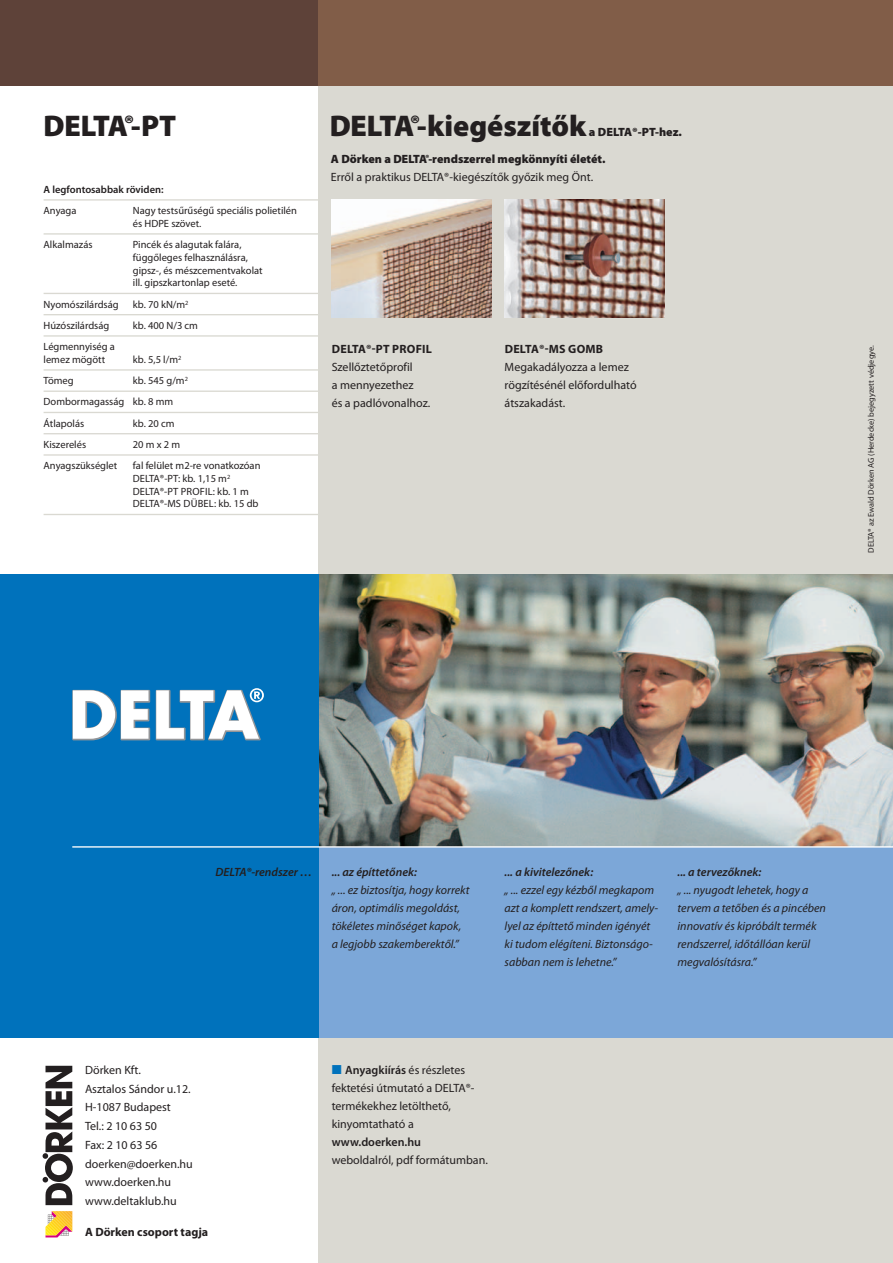
<style>
.page{position:relative;width:893px;height:1263px;background:#fff}
.page>*{position:absolute;margin:0;border:0;box-sizing:border-box;transform-origin:0 0}
.t1{font:900 30px "Delta Myriad Pro";color:#231f20}
.t2{font:12px/18px "Myriad Pro Doerken";color:#231f20}
.t3{font:italic 12px/18px "Myriad Pro Doerken";color:#231f20}
.t4{font:italic 600 12px "Myriad Pro Doerken";color:#231f20}
.t5{font:700 12px "Myriad Pro Doerken";letter-spacing:.02em;color:#231f20}
.t6{font:700 12px "Myriad Pro Doerken";color:#231f20}
.t7{font:900 12px "Myriad Pro Doerken";color:#231f20}
.t8{font:600 12px "Myriad Pro Doerken";color:#231f20}
.t9{font:10.5px/12.8px "Myriad Pro Doerken";color:#231f20}
.t10{font:600 10.5px "Myriad Pro Doerken";color:#231f20}
.t11{font:8.25px "Myriad Pro Doerken";color:#231f20}
.s1{font-family:"Myriad Pro Doerken"}
.s2{font-weight:900}
.s3{font-family:"Delta Myriad Pro";font-weight:900}
.s4{font-weight:600;color:#0072bc}
.s5{font-weight:600}
</style>
<div class="page">
<div style="left:319px;top:0;width:574px;height:1263px;background:#dad9d2"></div>
<div style="left:319px;top:574px;width:574px;height:464px;background:#7ca7d8"></div>
<img style="left:319px;top:574px;width:574px;height:272px">
<div style="left:0;top:574px;width:319px;height:464px;background:#0072bc"></div>
<div style="left:0;top:0;width:319px;height:85px;background:#5e4239"></div>
<div style="left:319px;top:0;width:574px;height:85px;background:#815d48"></div>
<hr style="left:72px;top:846px;width:821px;height:1px;background:#fff">
<hr style="left:44px;top:199px;width:275px;height:2px;background:#dad9d2">
<hr style="left:44px;top:233px;width:275px;height:2px;background:#dad9d2">
<hr style="left:44px;top:293px;width:275px;height:1px;background:#dad9d2">
<hr style="left:44px;top:314px;width:275px;height:1px;background:#dad9d2">
<hr style="left:44px;top:335px;width:275px;height:2px;background:#dad9d2">
<hr style="left:44px;top:369px;width:275px;height:2px;background:#dad9d2">
<hr style="left:44px;top:390px;width:275px;height:2px;background:#dad9d2">
<hr style="left:44px;top:412px;width:275px;height:1px;background:#dad9d2">
<hr style="left:44px;top:433px;width:275px;height:1px;background:#dad9d2">
<hr style="left:44px;top:454px;width:275px;height:2px;background:#dad9d2">
<hr style="left:44px;top:514px;width:275px;height:1px;background:#dad9d2">
<hr style="left:892px;top:723px;width:1px;height:540px;background:#5e4239">
<svg style="left:72px;top:690px;width:78px;height:50px"></svg>
<svg style="left:156px;top:688px;width:108px;height:52px"></svg>
<svg style="left:43px;top:1066px;width:30px;height:139px"></svg>
<svg style="left:46px;top:1211px;width:26px;height:26px"></svg>
<img style="left:332px;top:200px;width:160px;height:118px">
<img style="left:505px;top:200px;width:160px;height:118px">
<h1 class="t1" style="left:44px;top:105px;width:134px">DELTA®-P<span class="s1">T</span></h1>
<h1 class="t1" style="left:330px;top:105px;width:258px">DELTA®-kiegészítők</h1>
<p class="t7" style="left:589px;top:124px;width:94px">a DELTA®-PT-hez.</p>
<p class="t10" style="left:44px;top:183px;width:122px">A legfontosabbak röviden:</p>
<p class="t9" style="left:44px;top:204px;width:34px">Anyaga</p>
<p class="t9" style="left:133px;top:204px;width:166px">Nagy testsűrűségű speciális polietilén és HDPE szövet.</p>
<p class="t9" style="left:44px;top:238px;width:51px">Alkalmazás</p>
<p class="t9" style="left:133px;top:238px;width:131px">Pincék és alagutak falára, függőleges felhasználásra, gipsz-, és mészcementvakolat ill. gipszkartonlap eseté.</p>
<p class="t9" style="left:44px;top:298px;width:77px">Nyomószilárdság</p>
<p class="t9" style="left:133px;top:298px;width:57px">kb. 70 kN/m<sup>2</sup></p>
<p class="t9" style="left:44px;top:319px;width:67px">Húzószilárdság</p>
<p class="t9" style="left:133px;top:319px;width:67px">kb. 400 N/3 cm</p>
<p class="t9" style="left:44px;top:340px;width:73px">Légmennyiség a lemez mögött</p>
<p class="t9" style="left:133px;top:353px;width:50px">kb. 5,5 l/m<sup>2</sup></p>
<p class="t9" style="left:44px;top:370px;width:146px;line-height:21.3px;text-indent:89px">kb. 545 g/m<sup>2<br></sup>Dombormagasság kb. 8 mm<br>Átlapolás</p>
<p class="t9" style="left:44px;top:374px;width:32px">Tömeg</p>
<p class="t9" style="left:133px;top:417px;width:43px">kb. 20 cm</p>
<p class="t9" style="left:44px;top:438px;width:44px">Kiszerelés</p>
<p class="t9" style="left:133px;top:438px;width:49px">20 m x 2 m</p>
<p class="t9" style="left:44px;top:459px;width:75px">Anyagszükséglet</p>
<p class="t9" style="left:133px;top:459px;width:129px">fal felület m2-re vonatkozóan<br>DELTA®-PT: kb. 1,15 m<sup>2<br></sup>DELTA®-PT profil: kb. 1 m<br>DELTA®-MS dübel: kb. 15 db</p>
<p class="t2" style="left:331px;top:150px;width:276px"><span class="s2">A Dörken a</span> <span class="s3">DELTA®-r</span><span class="s2">endszerrel megkönnyíti életét.<br></span>Erről a praktikus DELTA®-kiegészítők győzik meg Önt.</p>
<p class="t5" style="left:332px;top:341px;width:99px">DELTA®-PT profil</p>
<p class="t2" style="left:332px;top:358px;width:100px">Szellőztetőprofil<br>a mennyezethez<br>és a padlóvonalhoz.</p>
<p class="t5" style="left:505px;top:341px;width:100px">DELTA®-MS GOMB</p>
<p class="t2" style="left:505px;top:358px;width:134px">Megakadályozza a lemez rögzítésénél előfordulható átszakadást.</p>
<p class="t11" style="left:866px;top:553px;width:209px;rotate:-90deg">DELTA® az Ewald Dörken AG (Herdecke) bejegyzett védjegye.</p>
<p class="t4" style="left:216px;top:864px;width:98px">DELTA®-rendszer …</p>
<p class="t4" style="left:332px;top:864px;width:87px">... az építtetőnek:</p>
<p class="t3" style="left:332px;top:880px;width:139px">„ ... ez biztosítja, hogy korrekt áron, optimális megoldást, tökéletes minőséget kapok, a legjobb szakemberektől.”</p>
<p class="t4" style="left:505px;top:864px;width:90px">... a kivitelezőnek:</p>
<p class="t3" style="left:505px;top:880px;width:155px">„ ... ezzel egy kézből megkapom azt a komplett rendszert, amel - lyel az építtető minden igényét ki tudom elégíteni. Biztonságo&shy;sabban nem is lehetne.”</p>
<p class="t4" style="left:677px;top:864px;width:85px">... a tervezőknek:</p>
<p class="t3" style="left:677px;top:880px;width:150px">„ ... nyugodt lehetek, hogy a tervem a tetőben és a pincében innovatív és kipróbált termék rendszerrel, időtállóan kerül megvalósításra.”</p>
<p class="t2" style="left:85px;top:1060px;width:109px;line-height:18.8px">Dörken Kft.<br>Asztalos Sándor u.12.<br>H-1087 Budapest<br>Tel.: 2 10 63 50<br>Fax: 2 10 63 56 doerken@doerken.hu www.doerken.hu www.deltaklub.hu</p>
<p class="t6" style="left:85px;top:1224px;width:125px">A Dörken csoport tagja</p>
<p class="t2" style="left:332px;top:1061px;width:144px"><span class="s4">■</span> <span class="s5">Anyagkiírás</span> és részletes fektetési útmutató a DELTA®- termékekhez letölthető, kinyomtatható a</p>
<p class="t8" style="left:332px;top:1134px;width:91px">www.doerken.hu</p>
<p class="t2" style="left:332px;top:1151px;width:158px">weboldalról, pdf formátumban.</p>
</div>
